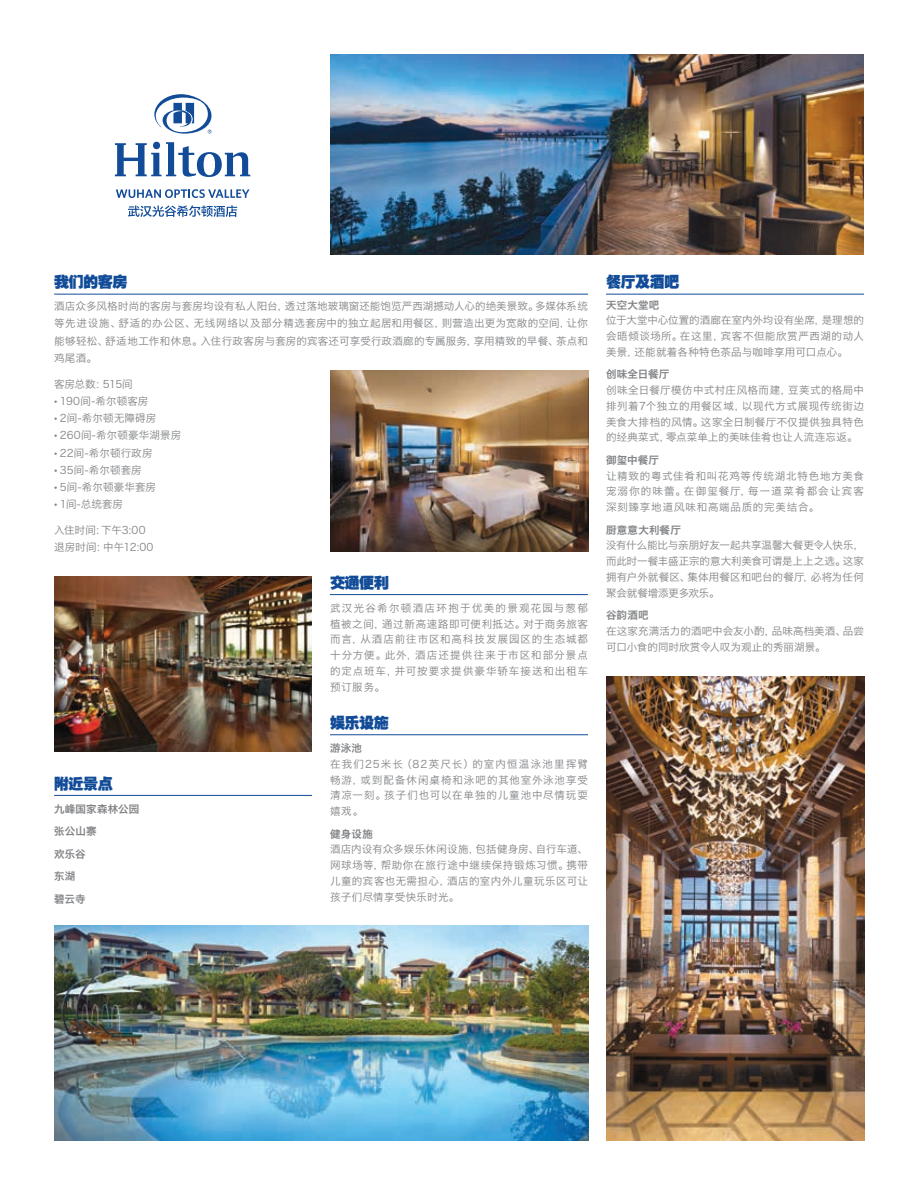
<style>
.page{position:relative;width:918px;height:1188px;background:#fff}
.page>*{position:absolute;margin:0;border:0;box-sizing:border-box;transform-origin:0 0}
.t1{font:15px "FZCCHJW GB1 0";letter-spacing:-.025em;color:#124c98}
.t2{font:10.5px/15.8px "Hiragino Sans GB W3";letter-spacing:.03em;color:#808285;text-align:justify}
.t3{font:10.5px/17.2px "Hiragino Sans GB W3";letter-spacing:.005em;color:#808285}
.t4{font:10.5px/22.5px "Hiragino Sans GB W6";letter-spacing:.02em;color:#808285}
.t5{font:10.5px "Hiragino Sans GB W3";letter-spacing:.01em;color:#808285}
.t6{font:10.5px "Hiragino Sans GB W3";letter-spacing:-.02em;color:#808285}
.s1{font-family:"Loew"}
</style>
<div class="page">
<img style="left:330px;top:54px;width:534px;height:201px">
<hr style="left:54px;top:294px;width:534px;height:1px;background:#124c98">
<hr style="left:330px;top:594px;width:258px;height:1px;background:#124c98">
<hr style="left:606px;top:294px;width:258px;height:1px;background:#124c98">
<hr style="left:330px;top:735px;width:258px;height:1px;background:#124c98">
<hr style="left:54px;top:795px;width:258px;height:1px;background:#124c98">
<img style="left:330px;top:370px;width:258px;height:181px">
<img style="left:54px;top:926px;width:534px;height:214px">
<img style="left:54px;top:576px;width:258px;height:175px">
<img style="left:606px;top:676px;width:258px;height:465px">
<svg style="left:154px;top:94px;width:58px;height:40px"></svg>
<svg style="left:115px;top:142px;width:135px;height:35px"></svg>
<svg style="left:128px;top:205px;width:109px;height:12px"></svg>
<svg style="left:116px;top:189px;width:134px;height:9px"></svg>
<h1 class="t1" style="left:54px;top:273px;width:75px">我们的客房</h1>
<p class="t2" style="left:54px;top:297px;width:536px;line-height:17.2px">酒店众多风格时尚的客房与套房均设有私人阳台，透过落地玻璃窗还能饱览严西湖撼动人心的绝美景致。多媒体系统等先进设施、舒适的办公区、无线网络以及部分精选套房中的独立起居和用餐区，则营造出更为宽敞的空间，让你能够轻松、舒适地工作和休息。入住行政客房与套房的宾客还可享受行政酒廊的专属服务，享用精致的早餐、茶点和鸡尾酒。</p>
<p class="t6" style="left:54px;top:377px;width:80px">客房总数：515间</p>
<p class="t2" style="left:54px;top:393px;width:96px"><span class="s1">•</span> 190间-希尔顿客房</p>
<p class="t5" style="left:54px;top:412px;width:104px"><span class="s1">•</span> 2间-希尔顿无障碍房</p>
<p class="t2" style="left:54px;top:427px;width:129px"><span class="s1">•</span> 260间-希尔顿豪华湖景房</p>
<p class="t5" style="left:54px;top:446px;width:100px"><span class="s1">•</span> 22间-希尔顿行政房</p>
<p class="t5" style="left:54px;top:463px;width:89px"><span class="s1">•</span> 35间-希尔顿套房</p>
<p class="t5" style="left:54px;top:481px;width:104px"><span class="s1">•</span> 5间-希尔顿豪华套房</p>
<p class="t2" style="left:54px;top:496px;width:71px"><span class="s1">•</span> 1间-总统套房</p>
<p class="t3" style="left:54px;top:521px;width:101px">入住时间：下午3:00退房时间：中午12:00</p>
<h1 class="t1" style="left:330px;top:573px;width:60px">交通便利</h1>
<p class="t2" style="left:330px;top:600px;width:260px">武汉光谷希尔顿酒店环抱于优美的景观花园与葱郁植被之间，通过新高速路即可便利抵达。对于商务旅客而言，从酒店前往市区和高科技发展园区的生态城都十分方便。此外，酒店还提供往来于市区和部分景点的定点班车，并可按要求提供豪华轿车接送和出租车预订服务。</p>
<h1 class="t1" style="left:54px;top:774px;width:60px">附近景点</h1>
<p class="t4" style="left:54px;top:797px;width:87px">九峰国家森林公园张公山寨<br>欢乐谷<br>东湖<br>碧云寺</p>
<h1 class="t1" style="left:330px;top:713px;width:60px">娱乐设施</h1>
<p class="t4" style="left:330px;top:737px;width:33px">游泳池</p>
<p class="t2" style="left:330px;top:756px;width:259px">在我们25米长（82英尺长）的室内恒温泳池里挥臂畅游，或到配备休闲桌椅和泳吧的其他室外泳池享受清凉一刻。孩子们也可以在单独的儿童池中尽情玩耍嬉戏。</p>
<p class="t4" style="left:330px;top:822px;width:44px">健身设施</p>
<p class="t2" style="left:330px;top:841px;width:260px">酒店内设有众多娱乐休闲设施，包括健身房、自行车道、网球场等，帮助你在旅行途中继续保持锻炼习惯。携带儿童的宾客也无需担心，酒店的室内外儿童玩乐区可让孩子们尽情享受快乐时光。</p>
<h1 class="t1" style="left:606px;top:273px;width:75px">餐厅及酒吧</h1>
<p class="t4" style="left:606px;top:293px;width:55px">天空大堂吧</p>
<p class="t2" style="left:606px;top:312px;width:260px">位于大堂中心位置的酒廊在室内外均设有坐席，是理想的会晤倾谈场所。在这里，宾客不但能欣赏严西湖的动人美景，还能就着各种特色茶品与咖啡享用可口点心。</p>
<p class="t4" style="left:606px;top:363px;width:65px">创味全日餐厅</p>
<p class="t2" style="left:606px;top:382px;width:260px">创味全日餐厅模仿中式村庄风格而建，豆荚式的格局中排列着7个独立的用餐区域，以现代方式展现传统街边美食大排档的风情。这家全日制餐厅不仅提供独具特色的经典菜式，零点菜单上的美味佳肴也让人流连忘返。</p>
<p class="t4" style="left:606px;top:448px;width:55px">御玺中餐厅</p>
<p class="t2" style="left:606px;top:468px;width:260px">让精致的粤式佳肴和叫花鸡等传统湖北特色地方美食宠溺你的味蕾。在御玺餐厅，每一道菜肴都会让宾客深刻臻享地道风味和高端品质的完美结合。</p>
<p class="t4" style="left:606px;top:518px;width:76px">厨意意大利餐厅</p>
<p class="t2" style="left:606px;top:537px;width:260px">没有什么能比与亲朋好友一起共享温馨大餐更令人快乐，而此时一餐丰盛正宗的意大利美食可谓是上上之选。这家拥有户外就餐区、集体用餐区和吧台的餐厅，必将为任何聚会就餐增添更多欢乐。</p>
<p class="t4" style="left:606px;top:603px;width:44px">谷韵酒吧</p>
<p class="t3" style="left:606px;top:623px;width:260px;line-height:15.8px">在这家充满活力的酒吧中会友小酌，品味高档美酒、品尝可口小食的同时欣赏令人叹为观止的秀丽湖景。</p>
</div>
